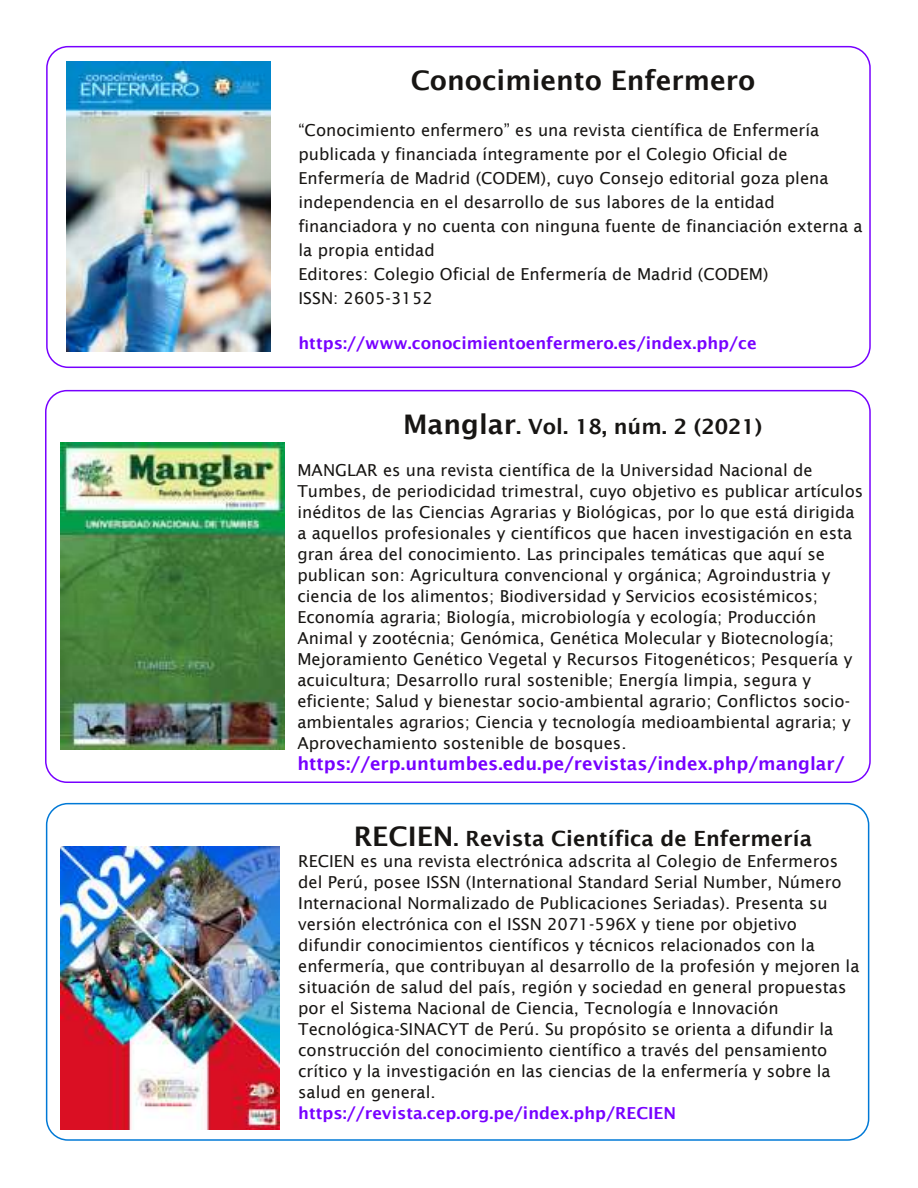
<style>
.page{position:relative;width:918px;height:1188px;background:#fff}
.page>*{position:absolute;margin:0;border:0;box-sizing:border-box;transform-origin:0 0}
.t1{font:600 27px "Lucida Sans";color:#171513}
.t2{font:600 21px "Lucida Sans";color:#171513}
.t3{font:600 18px "Lucida Sans";color:#70f}
.t4{font:16.5px/21px "Lucida Sans";color:#171513}
.t5{font:600 16.5px "Lucida Sans";color:#70f}
.s1{font-size:27px}
</style>
<div class="page">
<div style="left:46px;top:46px;width:825px;height:322px;border:2px solid #70f;border-radius:21px"></div>
<img style="left:66px;top:61px;width:204px;height:290px">
<div style="left:45px;top:390px;width:826px;height:393px;border:2px solid #70f;border-radius:21px"></div>
<div style="left:46px;top:803px;width:823px;height:338px;border:2px solid #0079d6;border-radius:21px"></div>
<img style="left:61px;top:847px;width:219px;height:283px">
<img style="left:61px;top:442px;width:223px;height:307px">
<h1 class="t1" style="left:411px;top:64px;width:346px">Conocimiento Enfermero</h1>
<p class="t4" style="left:299px;top:118px;width:566px;line-height:24px">“Conocimiento enfermero” es una revista científica de Enfermería publicada y financiada íntegramente por el Colegio Oficial de Enfermería de Madrid (CODEM), cuyo Consejo editorial goza plena independencia en el desarrollo de sus labores de la entidad financiadora y no cuenta con ninguna fuente de financiación externa a la propia entidad<br>Editores: Colegio Oficial de Enfermería de Madrid (CODEM)<br>ISSN: 2605-3152</p>
<p class="t5" style="left:299px;top:333px;width:460px">https://www.conocimientoenfermero.es/index.php/ce</p>
<p class="t2" style="left:403px;top:413px;width:361px"><span class="s1">Manglar</span>. Vol. 18, núm. 2 (2021)</p>
<p class="t4" style="left:297px;top:459px;width:567px">MANGLAR es una revista científica de la Universidad Nacional de Tumbes, de periodicidad trimestral, cuyo objetivo es publicar artículos inéditos de las Ciencias Agrarias y Biológicas, por lo que está dirigida a aquellos profesionales y científicos que hacen investigación en esta gran área del conocimiento. Las principales temáticas que aquí se publican son: Agricultura convencional y orgánica; Agroindustria y ciencia de los alimentos; Biodiversidad y Servicios ecosistémicos; Economía agraria; Biología, microbiología y ecología; Producción Animal y zootécnia; Genómica, Genética Molecular y Biotecnología; Mejoramiento Genético Vegetal y Recursos Fitogenéticos; Pesquería y acuicultura; Desarrollo rural sostenible; Energía limpia, segura y eficiente; Salud y bienestar socio-ambiental agrario; Conflictos socio&shy;ambientales agrarios; Ciencia y tecnología medioambiental agraria; y Aprovechamiento sostenible de bosques.</p>
<p class="t3" style="left:297px;top:752px;width:549px">https://erp.untumbes.edu.pe/revistas/index.php/manglar/</p>
<p class="t2" style="left:354px;top:825px;width:460px"><span class="s1">RECIEN</span>. Revista Científica de Enfermería</p>
<p class="t4" style="left:298px;top:850px;width:563px">RECIEN es una revista electrónica adscrita al Colegio de Enfermeros del Perú, posee ISSN (International Standard Serial Number, Número Internacional Normalizado de Publicaciones Seriadas). Presenta su versión electrónica con el ISSN 2071-596X y tiene por objetivo difundir conocimientos científicos y técnicos relacionados con la enfermería, que contribuyan al desarrollo de la profesión y mejoren la situación de salud del país, región y sociedad en general propuestas por el Sistema Nacional de Ciencia, Tecnología e Innovación Tecnológica-SINACYT de Perú. Su propósito se orienta a difundir la construcción del conocimiento científico a través del pensamiento crítico y la investigación en las ciencias de la enfermería y sobre la salud en general.</p>
<p class="t5" style="left:298px;top:1103px;width:379px">https://revista.cep.org.pe/index.php/RECIEN</p>
</div>
